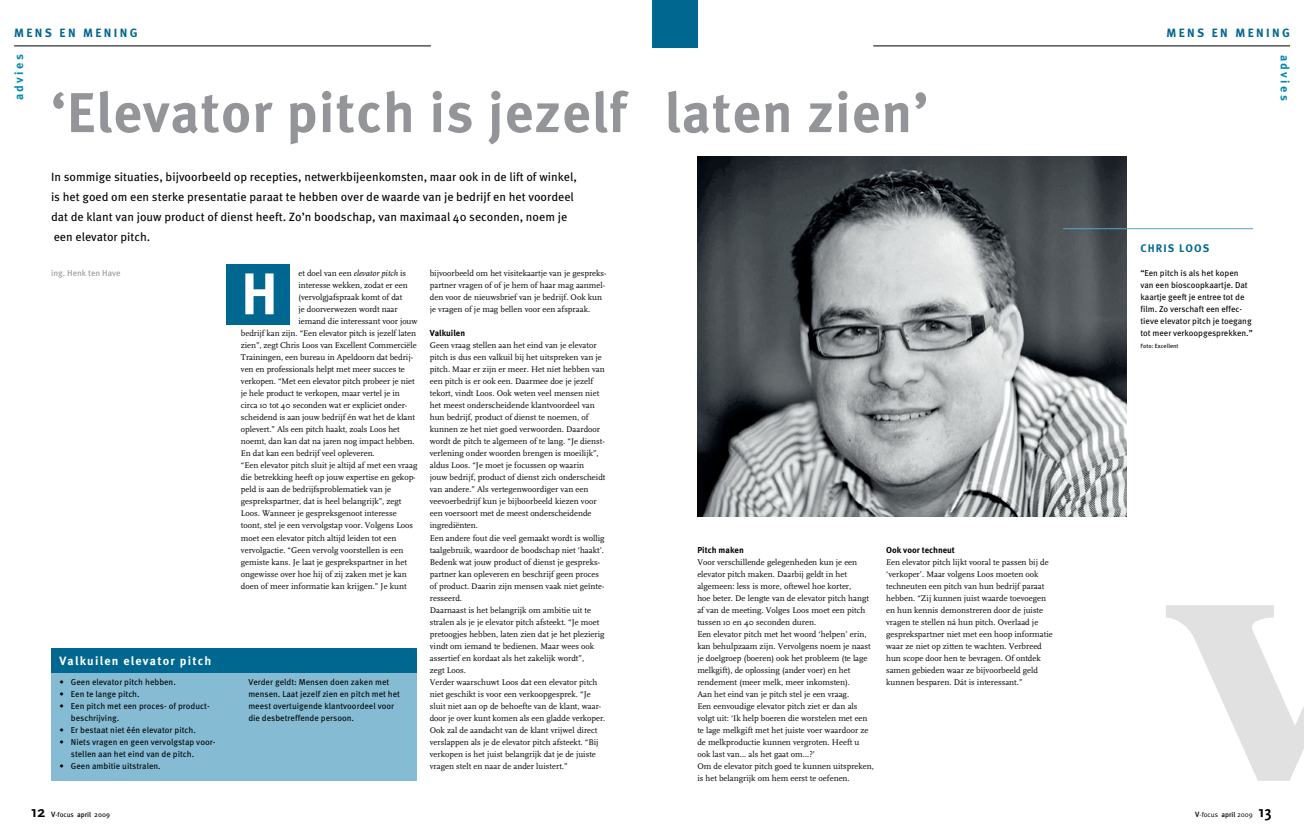
<style>
.page{position:relative;width:1304px;height:837px;background:#fff}
.page>*{position:absolute;margin:0;border:0;box-sizing:border-box;transform-origin:0 0}
.t1{font:700 58.7px "Meta OT";color:#fff}
.t2{font:700 56px "Meta OT";letter-spacing:.015em;color:#939598}
.t3{font:700 16px "Scala Sans OT";color:#000}
.t4{font:12px/20px "Meta OT";color:#000}
.t5{font:700 12px "Meta OT";letter-spacing:.2em;color:#006890}
.t6{font:700 12px "Meta OT";letter-spacing:.1em;color:#fff}
.t7{font:700 12px "Meta OT";letter-spacing:.195em;color:#008aaf}
.t8{font:700 11px "Meta OT";letter-spacing:.1em;color:#006890}
.t9{font:8.6px/12px "Scala OT";color:#000}
.t10{font:8.6px/12px "Meta OT";color:#000}
.t11{font:700 8.6px "Meta OT";color:#000}
.t12{font:8.6px "Meta OT";color:#939598}
.t13{font:7px "Meta OT";color:#000}
.t14{font:7px "Meta OT";color:#000}
.t15{font:6px "Meta OT";color:#000}
.s1{font-style:italic}
.s2{font-family:"Scala Sans OT";font-weight:700;font-size:16px}
.s3{font-weight:500;font-size:7.6px}
.s4{font-weight:500}
</style>
<div class="page">
<hr style="left:14px;top:45px;width:417px;height:1px;background:#000">
<div style="left:652px;top:0;width:45px;height:48px;background:#006890"></div>
<hr style="left:873px;top:45px;width:417px;height:1px;background:#000">
<svg style="left:1166px;top:605px;width:138px;height:175px"></svg>
<img style="left:697px;top:156px;width:429px;height:360px">
<hr style="left:1063px;top:228px;width:190px;height:1px;background:#56a5c4">
<div style="left:227px;top:264px;width:63px;height:60px;background:#006890"></div>
<div style="left:51px;top:672px;width:366px;height:108px;background:#85bcd4"></div>
<div style="left:51px;top:648px;width:366px;height:24px;background:#006890"></div>
<h3 class="t5" style="left:14px;top:26px;width:125px">MENS EN MENING</h3>
<h3 class="t7" style="left:11px;top:100px;width:47px;rotate:-90deg">advies</h3>
<h2 class="t2" style="left:51px;top:77px;width:879px">‘Elevator pitch is jezelf laten zien’</h2>
<p class="t4" style="left:51px;top:166px;width:527px">In sommige situaties, bijvoorbeeld op recepties, netwerkbijeenkomsten, maar ook in de lift of winkel, is het goed om een sterke presentatie paraat te hebben over de waarde van je bedrijf en het voordeel dat de klant van jouw product of dienst heeft. Zo’n boodschap, van maximaal 40 seconden, noem je een elevator pitch.</p>
<p class="t12" style="left:51px;top:268px;width:71px">ing. Henk ten Have</p>
<h1 class="t1" style="left:241px;top:256px;width:39px">H</h1>
<p class="t9" style="left:299px;top:267px;width:109px">et doel van een <span class="s1">elevator pitch</span> is</p>
<p class="t9" style="left:430px;top:267px;width:178px">bijvoorbeeld om het visitekaartje van je gespreks&shy;partner vragen of of je hem of haar mag aanmel&shy;den voor de nieuwsbrief van je bedrijf. Ook kun je vragen of je mag bellen voor een afspraak.</p>
<p class="t11" style="left:430px;top:328px;width:37px">Valkuilen</p>
<p class="t9" style="left:430px;top:339px;width:177px">Geen vraag stellen aan het eind van je elevator pitch is dus een valkuil bij het uitspreken van je pitch. Maar er zijn er meer. Het níet hebben van een pitch is er ook een. Daarmee doe je jezelf tekort, vindt Loos. Ook weten veel mensen niet het meest onderscheidende klantvoordeel van hun bedrijf, product of dienst te noemen, of kunnen ze het niet goed verwoorden. Daardoor wordt de pitch te algemeen of te lang. “Je dienst&shy;verlening onder woorden brengen is moeilijk”, aldus Loos. “Je moet je focussen op waarin<br>jouw bedrijf, product of dienst zich onderscheidt van andere.” Als vertegenwoordiger van een veevoerbedrijf kun je bijboorbeeld kiezen voor een voersoort met de meest onderscheidende ingrediënten.<br>Een andere fout die veel gemaakt wordt is wollig taalgebruik, waardoor de boodschap niet ‘haakt’.<br>Bedenk wat jouw product of dienst je gespreks&shy;partner kan opleveren en beschrijf geen proces of product. Daarin zijn mensen vaak niet geïnte&shy;resseerd.<br>Daarnaast is het belangrijk om ambitie uit te stralen als je je elevator pitch afsteekt. “Je moet pretoogjes hebben, laten zien dat je het plezierig vindt om iemand te bedienen. Maar wees ook assertief en kordaat als het zakelijk wordt”,<br>zegt Loos.<br>Verder waarschuwt Loos dat een elevator pitch niet geschikt is voor een verkoopgesprek. “Je sluit niet aan op de behoefte van de klant, waar&shy;door je over kunt komen als een gladde verkoper.<br>Ook zal de aandacht van de klant vrijwel direct verslappen als je de elevator pitch afsteekt. “Bij verkopen is het juist belangrijk dat je de juiste vragen stelt en naar de ander luistert.”</p>
<p class="t9" style="left:299px;top:279px;width:111px">interesse wekken, zodat er een</p>
<p class="t9" style="left:299px;top:291px;width:105px">(vervolg)afspraak komt of dat</p>
<p class="t9" style="left:299px;top:303px;width:101px">je doorverwezen wordt naar</p>
<p class="t9" style="left:299px;top:315px;width:121px">iemand die interessant voor jouw</p>
<p class="t9" style="left:241px;top:327px;width:177px">bedrijf kan zijn. “Een elevator pitch is jezelf laten</p>
<p class="t9" style="left:241px;top:339px;width:177px">zien”, zegt Chris Loos van Excellent Commerciële</p>
<p class="t9" style="left:241px;top:351px;width:174px">Trainingen, een bureau in Apeldoorn dat bedrij-</p>
<p class="t9" style="left:241px;top:363px;width:165px">ven en professionals helpt met meer succes te</p>
<p class="t9" style="left:241px;top:375px;width:175px">verkopen. “Met een elevator pitch probeer je niet</p>
<p class="t9" style="left:241px;top:387px;width:160px">je hele product te verkopen, maar vertel je in</p>
<p class="t9" style="left:241px;top:399px;width:168px">circa 10 tot 40 seconden wat er expliciet onder-</p>
<p class="t9" style="left:241px;top:411px;width:176px">scheidend is aan jouw bedrijf én wat het de klant</p>
<p class="t9" style="left:241px;top:423px;width:160px">oplevert.” Als een pitch haakt, zoals Loos het</p>
<p class="t9" style="left:241px;top:435px;width:175px">noemt, dan kan dat na jaren nog impact hebben.</p>
<p class="t9" style="left:241px;top:447px;width:135px">En dat kan een bedrijf veel opleveren.</p>
<p class="t9" style="left:241px;top:459px;width:178px">“Een elevator pitch sluit je altijd af met een vraag</p>
<p class="t9" style="left:241px;top:471px;width:176px">die betrekking heeft op jouw expertise en gekop-</p>
<p class="t9" style="left:241px;top:483px;width:152px">peld is aan de bedrijfsproblematiek van je</p>
<p class="t9" style="left:241px;top:495px;width:162px">gesprekspartner, dat is heel belangrijk”, zegt</p>
<p class="t9" style="left:241px;top:507px;width:157px">Loos. Wanneer je gespreksgenoot interesse</p>
<p class="t9" style="left:241px;top:519px;width:174px">toont, stel je een vervolgstap voor. Volgens Loos</p>
<p class="t9" style="left:241px;top:531px;width:157px">moet een elevator pitch altijd leiden tot een</p>
<p class="t9" style="left:241px;top:543px;width:164px">vervolgactie. “Geen vervolg voorstellen is een</p>
<p class="t9" style="left:241px;top:555px;width:167px">gemiste kans. Je laat je gesprekspartner in het</p>
<p class="t9" style="left:241px;top:567px;width:167px">ongewisse over hoe hij of zij zaken met je kan</p>
<p class="t9" style="left:241px;top:579px;width:167px">doen of meer informatie kan krijgen.” Je kunt</p>
<p class="t11" style="left:886px;top:544px;width:70px">Ook voor techneut</p>
<p class="t9" style="left:886px;top:555px;width:168px">Een elevator pitch lijkt vooral te passen bij de ‘verkoper’. Maar volgens Loos moeten ook techneuten een pitch van hun bedrijf paraat hebben. “Zij kunnen juist waarde toevoegen en hun kennis demonstreren door de juiste vragen te stellen ná hun pitch. Overlaad je gespreks-partner niet met een hoop informatie waar ze niet op zitten te wachten. Verbreed hun scope door hen te bevragen. Of ontdek samen gebieden waar ze bijvoorbeeld geld</p>
<p class="t11" style="left:697px;top:544px;width:48px">Pitch maken</p>
<p class="t9" style="left:697px;top:555px;width:178px">Voor verschillende gelegenheden kun je een elevator pitch maken. Daarbij geldt in het algemeen: less is more, oftewel hoe korter,<br>hoe beter. De lengte van de elevator pitch hangt af van de meeting. Volges Loos moet een pitch tussen 10 en 40 seconden duren.<br>Een elevator pitch met het woord ‘helpen’ erin, kan behulpzaam zijn. Vervolgens noem je naast je doelgroep (boeren) ook het probleem (te lage melkgift), de oplossing (ander voer) en het rendement (meer melk, meer inkomsten).<br>Aan het eind van je pitch stel je een vraag.<br>Een eenvoudige elevator pitch ziet er dan als volgt uit: ‘Ik help boeren die worstelen met een te lage melkgift met het juiste voer waardoor ze de melkproductie kunnen vergroten. Heeft u ook last van... als het gaat om...?’<br>Om de elevator pitch goed te kunnen uitspreken, is het belangrijk om hem eerst te oefenen.</p>
<h3 class="t6" style="left:60px;top:653px;width:153px">Valkuilen elevator pitch</h3>
<p class="t10" style="left:60px;top:675px;width:118px">• Geen elevator pitch hebben.</p>
<p class="t9" style="left:886px;top:675px;width:138px">kunnen besparen. Dát is interessant.”</p>
<p class="t10" style="left:60px;top:687px;width:82px">• Een te lange pitch.</p>
<p class="t10" style="left:71px;top:699px;width:139px;text-indent:-11px">• Een pitch met een proces- of product&shy;beschrijving.</p>
<p class="t10" style="left:60px;top:723px;width:138px">• Er bestaat niet één elevator pitch.</p>
<p class="t10" style="left:71px;top:735px;width:146px;text-indent:-11px">• Niets vragen en geen vervolgstap voor&shy;stellen aan het eind van de pitch.</p>
<p class="t10" style="left:60px;top:759px;width:103px">• Geen ambitie uitstralen.</p>
<p class="t10" style="left:248px;top:675px;width:153px">Verder geldt: Mensen doen zaken met mensen. Laat jezelf zien en pitch met het meest overtuigende klantvoordeel voor die desbetreffende persoon.</p>
<h3 class="t5" style="left:1166px;top:26px;width:125px">MENS EN MENING</h3>
<h3 class="t7" style="left:1293px;top:54px;width:47px;rotate:90deg">advies</h3>
<p class="t8" style="left:1140px;top:241px;width:69px">Chris Loos</p>
<p class="t10" style="left:1140px;top:267px;width:114px">“Een pitch is als het kopen van een bioscoopkaartje. Dat kaartje geeft je entree tot de film. Zo verschaft een effec&shy;tieve elevator pitch je toegang tot meer verkoopgesprekken.”</p>
<p class="t15" style="left:1140px;top:342px;width:39px">Foto: Excellent</p>
<p class="t13" style="left:31px;top:809px;width:80px"><span class="s2">12</span> <span class="s3">V</span>-focus <span class="s4">april</span> 2009</p>
<p class="t14" style="left:1195px;top:809px;width:59px"><span class="s3">V</span>-focus <span class="s4">april</span> 2009</p>
<h3 class="t3" style="left:1259px;top:802px;width:15px">13</h3>
</div>
